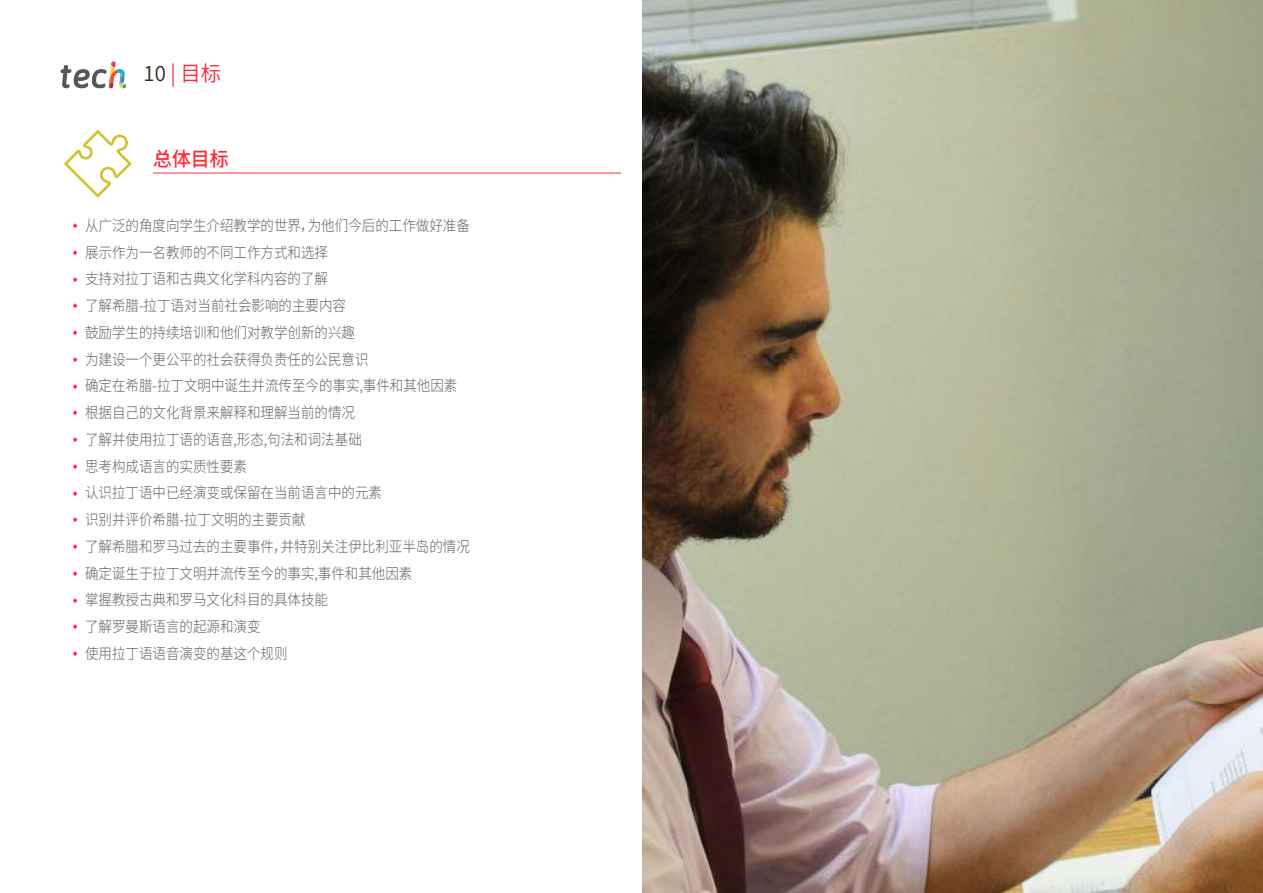
<style>
.page{position:relative;width:1263px;height:893px;background:#fff}
.page>*{position:absolute;margin:0;border:0;box-sizing:border-box;transform-origin:0 0}
.t1{font:21px "Source Han Sans CN";color:#ff293a}
.t2{font:500 19.5px "Source Han Sans CN";color:#ff293a}
.t3{font:300 15px/26.7px "Source Han Sans CN";color:#61646a;scale:.9 1}
.s1{color:#312e20}
</style>
<div class="page">
<hr style="left:153px;top:173px;width:468px;height:1px;background:#ff293a">
<svg style="left:64px;top:130px;width:68px;height:68px"></svg>
<img style="left:642px;top:0;width:621px;height:893px">
<svg style="left:61px;top:62px;width:65px;height:27px"></svg>
<h1 class="t1" style="left:144px;top:61px;width:79px"><span class="s1">10</span> | 目标</h1>
<h2 class="t2" style="left:153px;top:147px;width:77px">总体目标</h2>
<p class="t3" style="left:85px;top:212px;width:429px">从广泛的角度向学生介绍教学的世界，为他们今后的工作做好准备展示作为一名教师的不同工作方式和选择<br>支持对拉丁语和古典文化学科内容的了解<br>了解希腊-拉丁语对当前社会影响的主要内容<br>鼓励学生的持续培训和他们对教学创新的兴趣<br>为建设一个更公平的社会获得负责任的公民意识<br>确定在希腊-拉丁文明中诞生并流传至今的事实,事件和其他因素根据自己的文化背景来解释和理解当前的情况<br>了解并使用拉丁语的语音,形态,句法和词法基础<br>思考构成语言的实质性要素<br>认识拉丁语中已经演变或保留在当前语言中的元素<br>识别并评价希腊-拉丁文明的主要贡献<br>了解希腊和罗马过去的主要事件，并特别关注伊比利亚半岛的情况确定诞生于拉丁文明并流传至今的事实,事件和其他因素<br>掌握教授古典和罗马文化科目的具体技能<br>了解罗曼斯语言的起源和演变<br>使用拉丁语语音演变的基这个规则</p>
</div>
